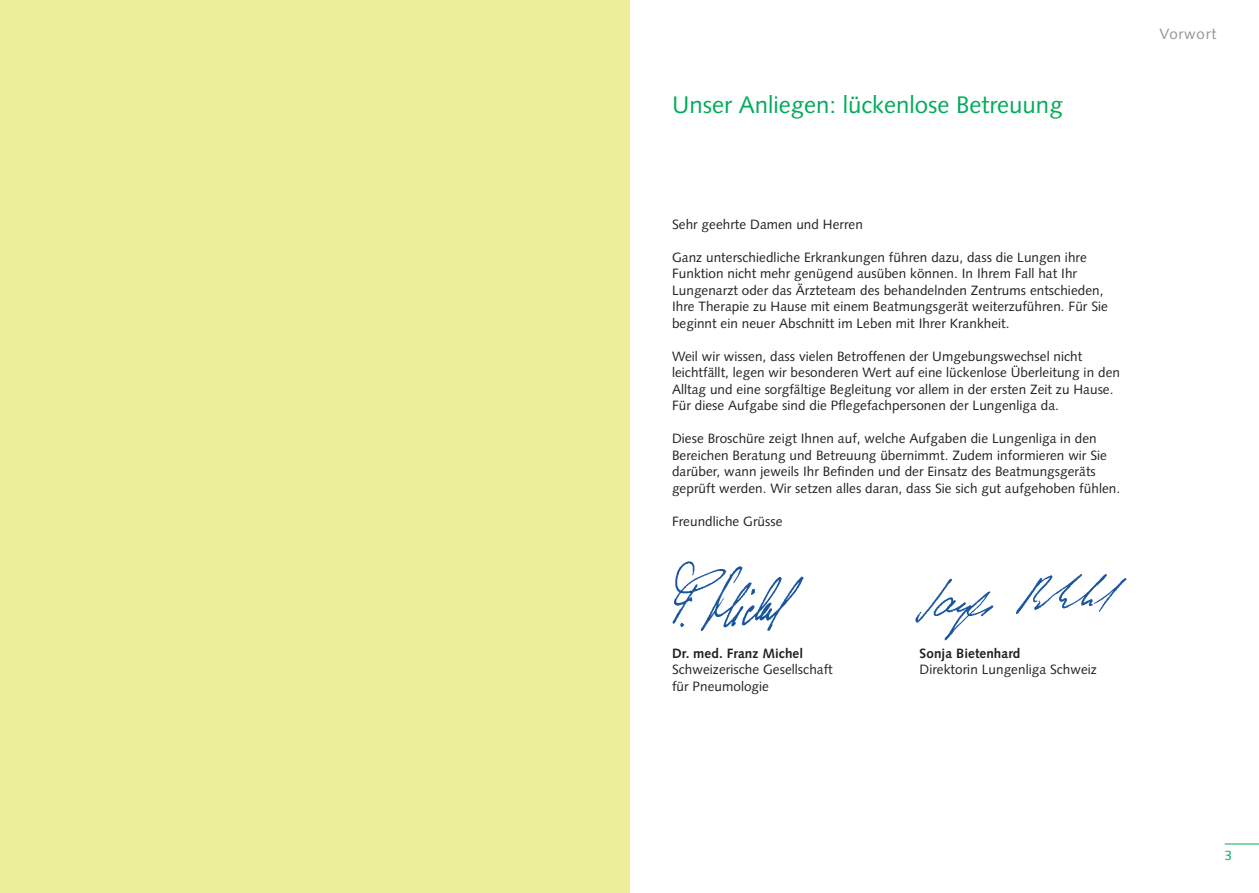
<style>
.page{position:relative;width:1259px;height:893px;background:#fff}
.page>*{position:absolute;margin:0;border:0;box-sizing:border-box;transform-origin:0 0}
._2_head_16pt_roman{font:24px "Syntax";color:#00ab5b}
._1_kopfzeile_innen_1{font:15px "Syntax";letter-spacing:.05em;color:#939598}
._4_copy_ohne_einzug{font:13.5px/16.5px "Syntax";letter-spacing:.005em;color:#231f20}
._4_copy_ohne_einzug-2{font:700 13.5px "Syntax";letter-spacing:.005em;color:#231f20}
.t1{font:13.5px "Syntax";color:#00ab5b}
</style>
<div class="page">
<hr style="left:1224px;top:844px;width:35px;height:1px;background:#00ab5b">
<div style="left:0;top:0;width:629px;height:893px;background:#edee99"></div>
<img style="left:672px;top:561px;width:132px;height:70px">
<img style="left:915px;top:574px;width:212px;height:67px">
<p class="_2_head_16pt_roman" style="left:672px;top:91px;width:392px">Unser Anliegen: lückenlose Betreuung</p>
<p class="_4_copy_ohne_einzug" style="left:672px;top:216px;width:192px">Sehr geehrte Damen und Herren</p>
<p class="_4_copy_ohne_einzug" style="left:672px;top:249px;width:437px">Ganz unterschiedliche Erkrankungen führen dazu, dass die Lungen ihre Funktion nicht mehr genügend ausüben können. In Ihrem Fall hat Ihr Lungenarzt oder das Ärzteteam des behandelnden Zentrums entschieden, Ihre Therapie zu Hause mit einem Beatmungsgerät weiterzuführen. Für Sie beginnt ein neuer Abschnitt im Leben mit Ihrer Krankheit.</p>
<p class="_4_copy_ohne_einzug" style="left:672px;top:348px;width:449px">Weil wir wissen, dass vielen Betroffenen der Umgebungswechsel nicht leichtfällt, legen wir besonderen Wert auf eine lückenlose Überleitung in den Alltag und eine sorgfältige Begleitung vor allem in der ersten Zeit zu Hause.<br>Für diese Aufgabe sind die Pflegefachpersonen der Lungenliga da.</p>
<p class="_4_copy_ohne_einzug" style="left:672px;top:430px;width:450px">Diese Broschüre zeigt Ihnen auf, welche Aufgaben die Lungenliga in den Bereichen Beratung und Betreuung übernimmt. Zudem informieren wir Sie darüber, wann jeweils Ihr Befinden und der Einsatz des Beatmungsgeräts geprüft werden. Wir setzen alles daran, dass Sie sich gut aufgehoben fühlen.</p>
<p class="_4_copy_ohne_einzug" style="left:672px;top:513px;width:112px">Freundliche Grüsse</p>
<p class="_1_kopfzeile_innen_1" style="left:1159px;top:25px;width:58px">Vorwort</p>
<p class="_4_copy_ohne_einzug-2" style="left:672px;top:645px;width:133px">Dr. med. Franz Michel</p>
<p class="_4_copy_ohne_einzug-2" style="left:919px;top:645px;width:102px">Sonja Bietenhard</p>
<p class="_4_copy_ohne_einzug" style="left:672px;top:661px;width:162px">Schweizerische Gesellschaft</p>
<p class="_4_copy_ohne_einzug" style="left:919px;top:661px;width:179px">Direktorin Lungenliga Schweiz</p>
<p class="_4_copy_ohne_einzug" style="left:672px;top:678px;width:98px">für Pneumologie</p>
<p class="t1" style="left:1224px;top:848px;width:9px">3</p>
</div>
